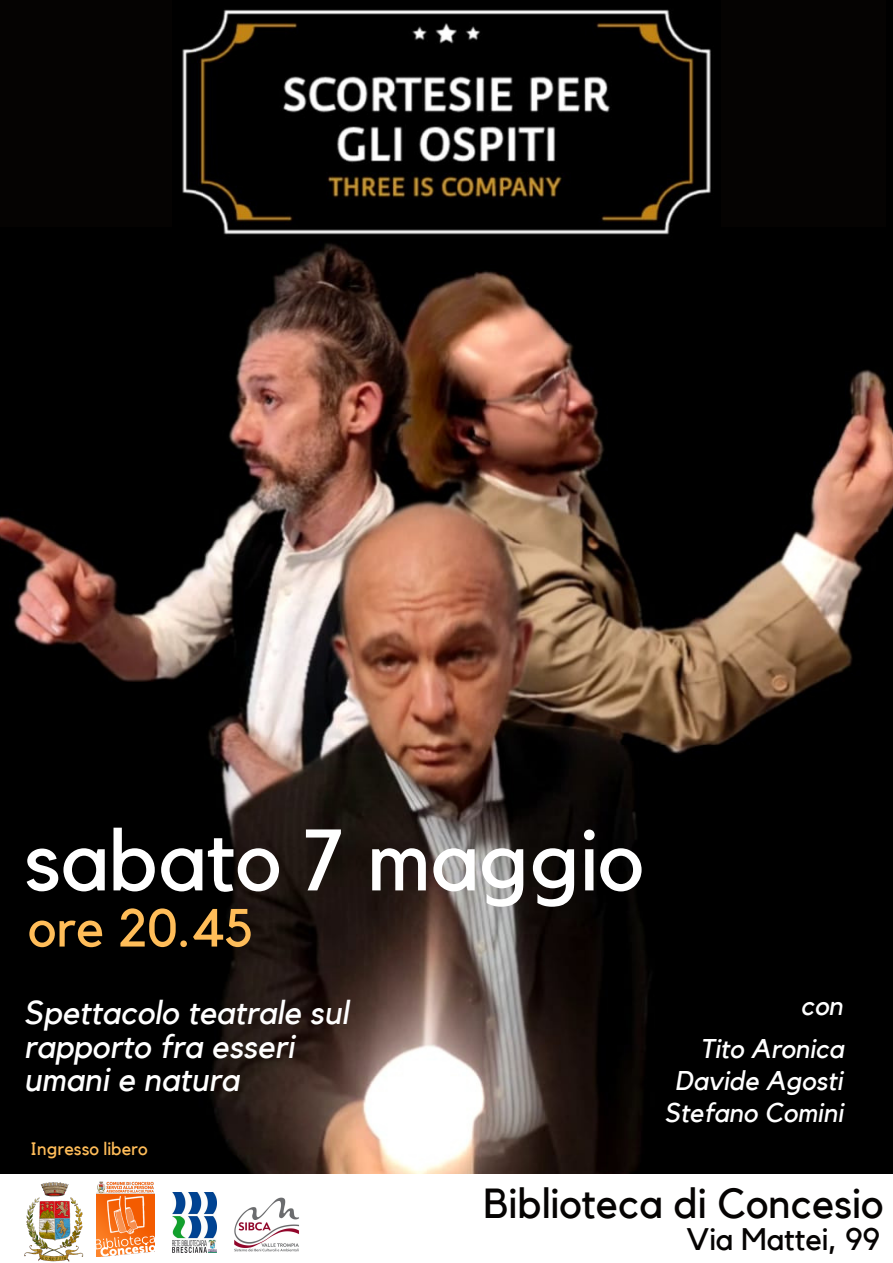
<style>
.page{position:relative;width:893px;height:1263px;background:#fff}
.page>*{position:absolute;margin:0;border:0;box-sizing:border-box;transform-origin:0 0}
.t1{font:85.95px "Kollektif";color:#fff}
.t2{font:53.03px "Kollektif";color:#ffbd59}
.t3{font:41.92px "Kollektif";color:#050302}
.t4{font:italic 33px/33.2px "Kollektif";color:#fff}
.t5{font:31.12px "Kollektif";color:#050302}
.t6{font:italic 27px "Kollektif";color:#fff}
.t7{font:18px "Kollektif";color:#ffbd59}
</style>
<div class="page">
<img style="left:0;top:0;width:893px;height:1174px">
<div style="left:0;top:0;width:886px;height:226px;background:#050302"></div>
<img style="left:173px;top:9px;width:548px;height:230px">
<img style="left:96px;top:1182px;width:58px;height:74px">
<img style="left:172px;top:1192px;width:45px;height:60px">
<img style="left:234px;top:1197px;width:65px;height:55px">
<img style="left:24px;top:1182px;width:60px;height:80px">
<p class="t1" style="left:24px;top:821px;width:621px">sabato 7 maggio</p>
<p class="t2" style="left:28px;top:904px;width:227px">ore 20.45</p>
<p class="t4" style="left:24px;top:997px;width:326px">Spettacolo teatrale sul rapporto fra esseri umani e natura</p>
<p class="t6" style="left:800px;top:993px;width:44px">con</p>
<p class="t6" style="left:700px;top:1036px;width:145px">Tito Aronica</p>
<p class="t6" style="left:675px;top:1068px;width:169px">Davide Agosti</p>
<p class="t7" style="left:30px;top:1140px;width:119px">Ingresso libero</p>
<p class="t6" style="left:664px;top:1100px;width:180px">Stefano Comini</p>
<p class="t3" style="left:483px;top:1184px;width:401px">Biblioteca di Concesio</p>
<p class="t5" style="left:686px;top:1225px;width:195px">Via Mattei, 99</p>
</div>
